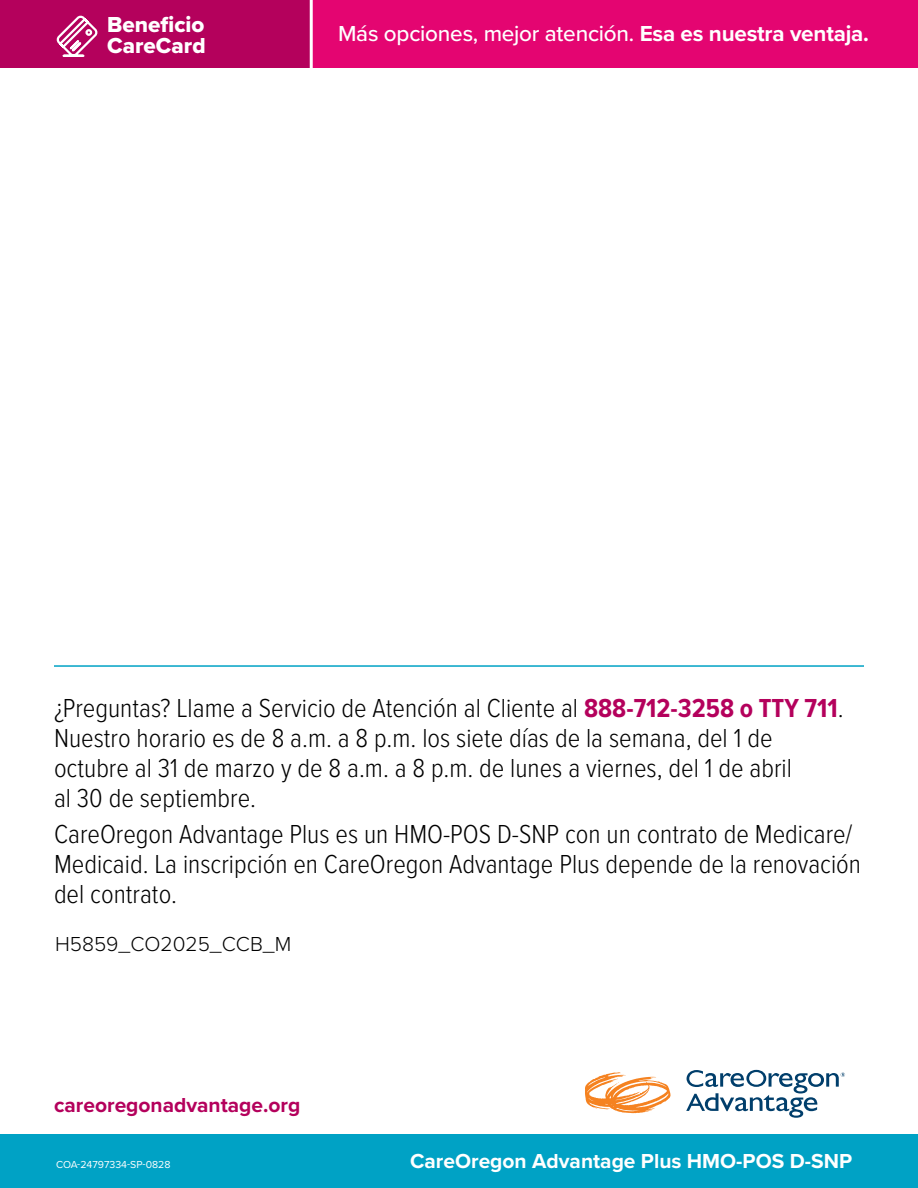
<style>
.page{position:relative;width:918px;height:1188px;background:#fff}
.page>*{position:absolute;margin:0;border:0;box-sizing:border-box;transform-origin:0 0}
.t1{font:300 27px/30px "Proxima Nova Cond";color:#000}
.t2{font:500 22.5px "Proxima Nova";letter-spacing:-.01em;color:#fff}
.t3{font:22.5px/21px "Proxima Nova Extrabld";color:#fff}
.t4{font:700 21px "Proxima Nova";color:#fff}
.t5{font:700 21px "Proxima Nova";color:#b4015c}
.t6{font:300 21px "Proxima Nova";color:#000}
.t7{font:10.5px "Proxima Nova";color:#fff}
.s1{font-weight:700}
.s2{font-weight:700;color:#b4015c}
</style>
<div class="page">
<div style="left:0;top:1134px;width:918px;height:54px;background:#00a2c5"></div>
<hr style="left:54px;top:665px;width:810px;height:2px;background:#00a2c5">
<div style="left:309px;top:0;width:609px;height:68px;background:#e40571"></div>
<div style="left:0;top:0;width:311px;height:68px;background:#b4015c"></div>
<hr style="left:310px;top:0;width:3px;height:71px;background:#fff">
<svg style="left:585px;top:1072px;width:86px;height:41px"></svg>
<svg style="left:686px;top:1070px;width:159px;height:48px"></svg>
<svg style="left:56px;top:15px;width:42px;height:42px"></svg>
<p class="t3" style="left:107px;top:13px;width:100px">Beneficio<br>CareCard</p>
<p class="t2" style="left:338px;top:17px;width:532px">Más opciones, mejor atención. <span class="s1">Esa es nuestra ventaja.</span></p>
<p class="t1" style="left:54px;top:691px;width:791px">¿Preguntas? Llame a Servicio de Atención al Cliente al <span class="s2">888-712-3258 o TTY 711</span>.<br>Nuestro horario es de 8 a.m. a 8 p.m. los siete días de la semana, del 1 de octubre al 31 de marzo y de 8 a.m. a 8 p.m. de lunes a viernes, del 1 de abril<br>al 30 de septiembre.</p>
<p class="t1" style="left:54px;top:818px;width:809px">CareOregon Advantage Plus es un HMO-POS D-SNP con un contrato de Medicare/<br>Medicaid. La inscripción en CareOregon Advantage Plus depende de la renovación del contrato.</p>
<p class="t6" style="left:55px;top:928px;width:238px">H5859_CO2025_CCB_M</p>
<p class="t5" style="left:54px;top:1089px;width:248px">careoregonadvantage.org</p>
<p class="t7" style="left:56px;top:1157px;width:116px">COA-24797334-SP-0828</p>
<p class="t4" style="left:410px;top:1145px;width:444px">CareOregon Advantage Plus HMO-POS D-SNP</p>
</div>
